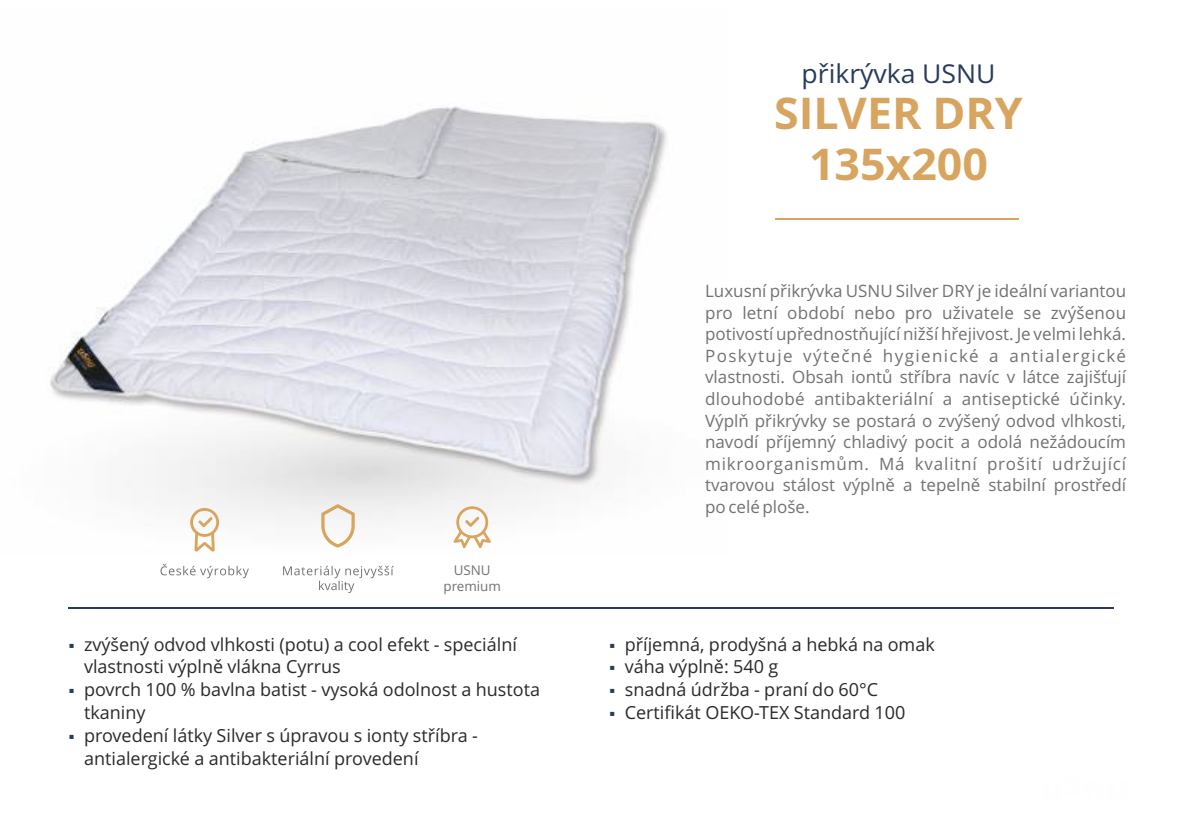
<style>
.page{position:relative;width:1191px;height:840px;background:#fff}
.page>*{position:absolute;margin:0;border:0;box-sizing:border-box;transform-origin:0 0}
.t1{font:700 43.6px/50.6px "Open Sans";color:#d7a560;text-align:center}
.t2{font:26px "Open Sans";color:#283b5a}
.t3{font:18px/22.8px "Open Sans";color:#2b2a29}
.t4{font:17px/21.6px "Open Sans";color:#727271;text-align:justify}
.t5{font:13.4px/15.6px "Open Sans";color:#727271;text-align:center}
.s1{color:#283b5a}
</style>
<div class="page">
<img style="left:50px;top:106px;width:617px;height:446px">
<hr style="left:775px;top:218px;width:244px;height:2px;background:#d7a560">
<hr style="left:68px;top:606px;width:1045px;height:2px;background:#283b5a">
<svg style="left:283px;top:565px;width:111px;height:27px"></svg>
<svg style="left:321px;top:504px;width:34px;height:43px"></svg>
<svg style="left:160px;top:563px;width:89px;height:15px"></svg>
<svg style="left:190px;top:507px;width:29px;height:44px"></svg>
<svg style="left:453px;top:506px;width:38px;height:42px"></svg>
<p class="t5" style="left:443px;top:563px;width:59px">USNU premium</p>
<p class="t3" style="left:84px;top:634px;width:434px;text-indent:-16px"><span class="s1">▪</span> zvýšený odvod vlhkosti (potu) a cool efekt - speciální vlastnosti výplně vlákna Cyrrus</p>
<p class="t3" style="left:84px;top:679px;width:457px;text-indent:-16px"><span class="s1">▪</span> povrch 100 % bavlna batist - vysoká odolnost a hustota tkaniny</p>
<p class="t3" style="left:84px;top:725px;width:395px;text-indent:-16px"><span class="s1">▪</span> provedení látky Silver s úpravou s ionty stříbra - antialergické a antibakteriální provedení</p>
<h2 class="t2" style="left:801px;top:63px;width:195px">přikrývka USNU</h2>
<h1 class="t1" style="left:774px;top:92px;width:250px">SILVER DRY<br>135x200</h1>
<p class="t4" style="left:705px;top:282px;width:422px">Luxusní přikrývka USNU Silver DRY je ideální variantou pro letní období nebo pro uživatele se zvýšenou potivostí upřednostňující nižší hřejivost. Je velmi lehká.<br>Poskytuje výtečné hygienické a antialergické vlastnosti. Obsah iontů stříbra navíc v látce zajišťují dlouhodobé antibakteriální a antiseptické účinky.<br>Výplň přikrývky se postará o zvýšený odvod vlhkosti, navodí příjemný chladivý pocit a odolá nežádoucím mikroorganismům. Má kvalitní prošití udržující tvarovou stálost výplně a tepelně stabilní prostředí po celé ploše.</p>
<p class="t3" style="left:609px;top:634px;width:327px"><span class="s1">▪</span> příjemná, prodyšná a hebká na omak</p>
<p class="t3" style="left:609px;top:657px;width:171px"><span class="s1">▪</span> váha výplně: 540 g</p>
<p class="t3" style="left:609px;top:679px;width:270px"><span class="s1">▪</span> snadná údržba - praní do 60°C</p>
<p class="t3" style="left:609px;top:702px;width:298px"><span class="s1">▪</span> Certifikát OEKO-TEX Standard 100</p>
</div>
